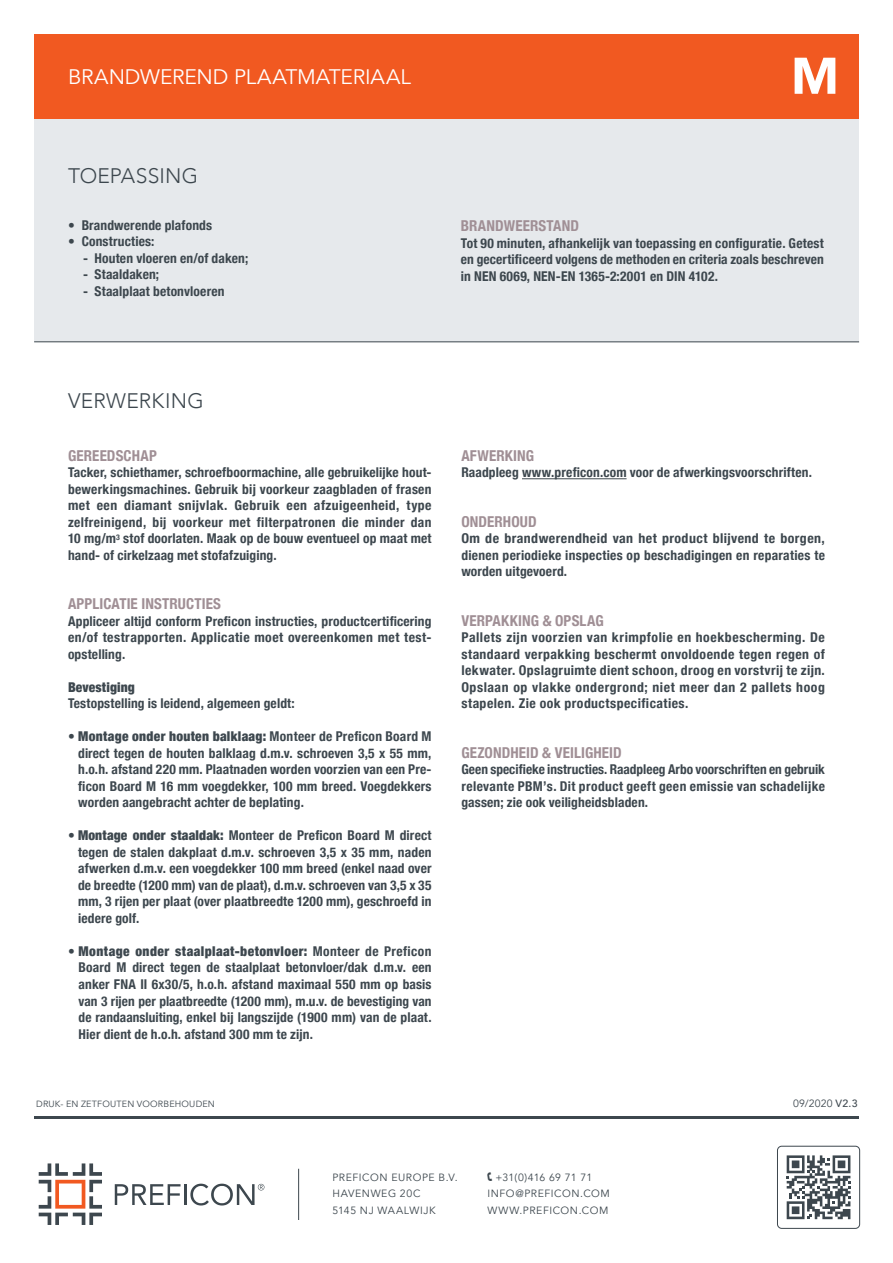
<style>
.page{position:relative;width:893px;height:1263px;background:#fff}
.page>*{position:absolute;margin:0;border:0;box-sizing:border-box;transform-origin:0 0}
.t1{font:900 51px "Avenir";color:#fff}
.t2{font:21px "Avenir";letter-spacing:-.005em;color:#fff}
.t3{font:300 21px "Avenir";letter-spacing:.01em;color:#3d474e}
.t4{font:700 condensed 15px "Helvetica Neue";letter-spacing:.01em;color:#a08f95}
.t5{font:700 condensed 13.5px/16.5px "Helvetica Neue";letter-spacing:.01em;color:#3d474e;text-align:justify}
.t6{font:900 condensed 13.5px "Helvetica Neue";letter-spacing:.01em;color:#3d474e}
.t7{font:10.5px/16.5px "Avenir";letter-spacing:.05em;color:#3d474e}
.t8{font:9px "Avenir";letter-spacing:.025em;color:#3d474e}
.s1{font-weight:900}
.s2{font-weight:500}
.s3{font-family:"Software Kit 7"}
</style>
<div class="page">
<div style="left:34px;top:111px;width:825px;height:231px;background:#e6e9ec"></div>
<hr style="left:34px;top:342px;width:825px;height:1px;background:#3d474e">
<div style="left:34px;top:34px;width:825px;height:84px;background:#f15921"></div>
<hr style="left:34px;top:1116px;width:825px;height:2px;background:#3d474e">
<div style="left:777px;top:1146px;width:83px;height:83px;border:1px solid #3d474e;border-radius:4px"></div>
<svg style="left:787px;top:1155px;width:63px;height:64px"></svg>
<svg style="left:39px;top:1163px;width:63px;height:62px"></svg>
<svg style="left:115px;top:1184px;width:66px;height:21px"></svg>
<hr style="left:184px;top:1184px;width:2px;height:21px;background:#3d474e">
<svg style="left:190px;top:1183px;width:74px;height:22px"></svg>
<hr style="left:298px;top:1169px;width:1px;height:51px;background:#3d474e">
<hr style="left:522px;top:478px;width:105px;height:1px;background:#3d474e">
<h2 class="t2" style="left:68px;top:64px;width:344px">BRANDWEREND PLAATMATERIAAL</h2>
<h2 class="t3" style="left:68px;top:163px;width:132px">TOEPASSING</h2>
<p class="t5" style="left:68px;top:216px;width:146px">• Brandwerende plafonds</p>
<p class="t5" style="left:68px;top:232px;width:88px">• Constructies:</p>
<p class="t5" style="left:83px;top:249px;width:167px">- Houten vloeren en/of daken;</p>
<p class="t5" style="left:83px;top:265px;width:78px">- Staaldaken;</p>
<p class="t5" style="left:83px;top:282px;width:143px">- Staalplaat betonvloeren</p>
<h1 class="t1" style="left:791px;top:32px;width:50px">M</h1>
<p class="t4" style="left:461px;top:214px;width:120px">BRANDWEERSTAND</p>
<p class="t5" style="left:461px;top:234px;width:365px">Tot 90 minuten, afhankelijk van toepassing en configuratie. Getest en gecertificeerd volgens de methoden en criteria zoals beschreven in NEN 6069, NEN-EN 1365-2:2001 en DIN 4102.</p>
<h2 class="t3" style="left:68px;top:388px;width:137px">VERWERKING</h2>
<p class="t4" style="left:68px;top:443px;width:90px">GEREEDSCHAP</p>
<p class="t5" style="left:68px;top:463px;width:365px">Tacker, schiethamer, schroefboormachine, alle gebruikelijke hout&shy;bewerkingsmachines. Gebruik bij voorkeur zaagbladen of frasen met een diamant snijvlak. Gebruik een afzuigeenheid, type zelfreinigend, bij voorkeur met filterpatronen die minder dan 10 mg/m<sup>3</sup> stof doorlaten. Maak op de bouw eventueel op maat met hand- of cirkelzaag met stofafzuiging.</p>
<p class="t4" style="left:68px;top:592px;width:154px">APPLICATIE INSTRUCTIES</p>
<p class="t5" style="left:68px;top:612px;width:365px">Appliceer altijd conform Preficon instructies, productcertificering en/of testrapporten. Applicatie moet overeenkomen met test&shy;opstelling.</p>
<p class="t6" style="left:68px;top:676px;width:68px">Bevestiging</p>
<p class="t5" style="left:68px;top:694px;width:228px">Testopstelling is leidend, algemeen geldt:</p>
<p class="t5" style="left:78px;top:727px;width:355px;text-indent:-10px">• <span class="s1">Montage onder houten balklaag:</span> Monteer de Preficon Board M direct tegen de houten balklaag d.m.v. schroeven 3,5 x 55 mm, h.o.h. afstand 220 mm. Plaatnaden worden voorzien van een Pre&shy;ficon Board M 16 mm voegdekker, 100 mm breed. Voegdekkers worden aangebracht achter de beplating.</p>
<p class="t5" style="left:78px;top:826px;width:355px;text-indent:-10px">• <span class="s1">Montage onder staaldak:</span> Monteer de Preficon Board M direct tegen de stalen dakplaat d.m.v. schroeven 3,5 x 35 mm, naden afwerken d.m.v. een voegdekker 100 mm breed (enkel naad over de breedte (1200 mm) van de plaat), d.m.v. schroeven van 3,5 x 35 mm, 3 rijen per plaat (over plaatbreedte 1200 mm), geschroefd in iedere golf.</p>
<p class="t5" style="left:79px;top:942px;width:355px;text-indent:-11px">• <span class="s1">Montage onder staalplaat-betonvloer:</span> Monteer de Preficon Board M direct tegen de staalplaat betonvloer/dak d.m.v. een anker FNA II 6x30/5, h.o.h. afstand maximaal 550 mm op basis van 3 rijen per plaatbreedte (1200 mm), m.u.v. de bevestiging van de randaansluiting, enkel bij langszijde (1900 mm) van de plaat.<br>Hier dient de h.o.h. afstand 300 mm te zijn.</p>
<p class="t8" style="left:36px;top:1099px;width:180px">DRUK- EN ZETFOUTEN VOORBEHOUDEN</p>
<p class="t4" style="left:461px;top:443px;width:74px">AFWERKING</p>
<p class="t5" style="left:461px;top:463px;width:352px">Raadpleeg www.preficon.com voor de afwerkingsvoorschriften.</p>
<p class="t4" style="left:461px;top:509px;width:77px">ONDERHOUD</p>
<p class="t5" style="left:461px;top:529px;width:365px">Om de brandwerendheid van het product blijvend te borgen, dienen periodieke inspecties op beschadigingen en reparaties te worden uitgevoerd.</p>
<p class="t4" style="left:461px;top:608px;width:144px">VERPAKKING &amp; OPSLAG</p>
<p class="t5" style="left:461px;top:628px;width:365px">Pallets zijn voorzien van krimpfolie en hoekbescherming. De standaard verpakking beschermt onvoldoende tegen regen of lekwater. Opslagruimte dient schoon, droog en vorstvrij te zijn.<br>Opslaan op vlakke ondergrond; niet meer dan 2 pallets hoog stapelen. Zie ook productspecificaties.</p>
<p class="t4" style="left:461px;top:740px;width:162px">GEZONDHEID &amp; VEILIGHEID</p>
<p class="t5" style="left:461px;top:760px;width:365px">Geen specifieke instructies. Raadpleeg Arbo voorschriften en gebruik relevante PBM’s. Dit product geeft geen emissie van schadelijke gassen; zie ook veiligheidsbladen.</p>
<p class="t7" style="left:793px;top:1095px;width:66px">09/2020 <span class="s2">V2.3</span></p>
<p class="t7" style="left:332px;top:1169px;width:127px">PREFICON EUROPE B.V.<br>HAVENWEG 20C<br>5145 NJ WAALWIJK</p>
<p class="t7" style="left:487px;top:1169px;width:124px"><span class="s3">F</span> +31(0)416 69 71 71<br>INFO@PREFICON.COM<br>WWW.PREFICON.COM</p>
</div>
